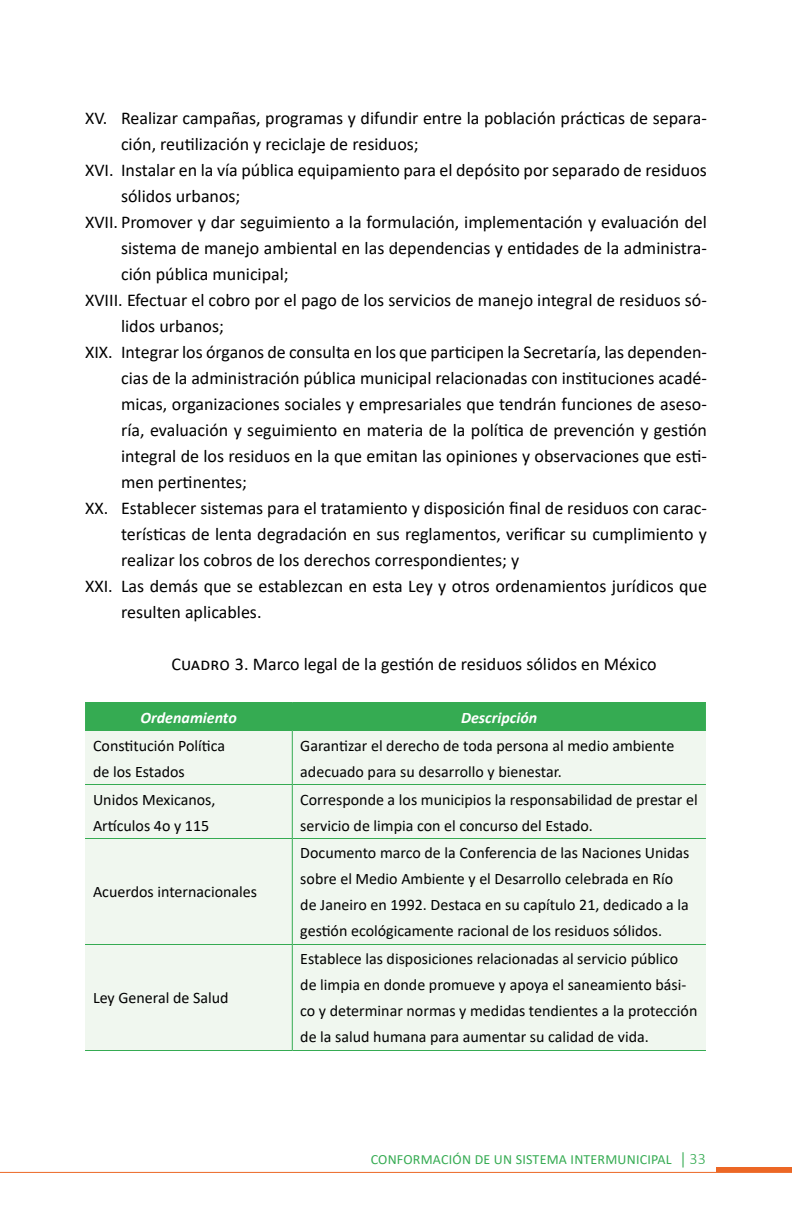
<style>
.page{position:relative;width:792px;height:1224px;background:#fff}
.page>*{position:absolute;margin:0;border:0;box-sizing:border-box;transform-origin:0 0}
.t1{font:18px "Calibri";color:#000}
.t2{font:16px/26px "Calibri";color:#000}
.t3{font:italic 700 16px "Calibri";color:#fff}
.t4{font:14px "Calibri";letter-spacing:.015em;color:#35ab52}
.s1{font-size:16px}
.s2{font-weight:300;font-size:16px}
</style>
<div class="page">
<div style="left:716px;top:1167px;width:76px;height:5px;background:#ec6725"></div>
<hr style="left:0;top:1172px;width:792px;height:1px;background:#ec6725">
<div style="left:85px;top:703px;width:621px;height:27px;background:#35ab52"></div>
<div style="left:85px;top:731px;width:621px;height:319px;background:#f0f7ef"></div>
<hr style="left:85px;top:702px;width:207px;height:1px;background:#35ab52">
<hr style="left:292px;top:702px;width:414px;height:1px;background:#35ab52">
<hr style="left:85px;top:730px;width:207px;height:1px;background:#35ab52">
<hr style="left:292px;top:730px;width:414px;height:1px;background:#35ab52">
<hr style="left:292px;top:731px;width:1px;height:53px;background:#35ab52">
<hr style="left:85px;top:784px;width:207px;height:1px;background:#35ab52">
<hr style="left:292px;top:784px;width:414px;height:1px;background:#35ab52">
<hr style="left:292px;top:785px;width:1px;height:53px;background:#35ab52">
<hr style="left:85px;top:838px;width:207px;height:1px;background:#35ab52">
<hr style="left:292px;top:838px;width:414px;height:1px;background:#35ab52">
<hr style="left:292px;top:839px;width:1px;height:105px;background:#35ab52">
<hr style="left:85px;top:944px;width:207px;height:1px;background:#35ab52">
<hr style="left:292px;top:944px;width:414px;height:1px;background:#35ab52">
<hr style="left:292px;top:945px;width:1px;height:105px;background:#35ab52">
<hr style="left:85px;top:1050px;width:207px;height:1px;background:#35ab52">
<hr style="left:292px;top:1050px;width:414px;height:1px;background:#35ab52">
<p class="t1" style="left:85px;top:106px;width:623px">XV. Realizar campañas, programas y difundir entre la población prácticas de separa-</p>
<p class="t1" style="left:121px;top:132px;width:299px">ción, reutilización y reciclaje de residuos;</p>
<p class="t1" style="left:85px;top:158px;width:623px">XVI. Instalar en la vía pública equipamiento para el depósito por separado de residuos</p>
<p class="t1" style="left:121px;top:184px;width:121px">sólidos urbanos;</p>
<p class="t1" style="left:85px;top:209px;width:623px">XVII. Promover y dar seguimiento a la formulación, implementación y evaluación del</p>
<p class="t1" style="left:121px;top:235px;width:587px">sistema de manejo ambiental en las dependencias y entidades de la administra-</p>
<p class="t1" style="left:121px;top:261px;width:169px">ción pública municipal;</p>
<p class="t1" style="left:85px;top:287px;width:623px">XVIII. Efectuar el cobro por el pago de los servicios de manejo integral de residuos só-</p>
<p class="t1" style="left:121px;top:313px;width:104px">lidos urbanos;</p>
<p class="t1" style="left:85px;top:339px;width:623px">XIX. Integrar los órganos de consulta en los que participen la Secretaría, las dependen-</p>
<p class="t1" style="left:121px;top:365px;width:587px">cias de la administración pública municipal relacionadas con instituciones acadé-</p>
<p class="t1" style="left:121px;top:391px;width:587px">micas, organizaciones sociales y empresariales que tendrán funciones de aseso-</p>
<p class="t1" style="left:121px;top:417px;width:587px">ría, evaluación y seguimiento en materia de la política de prevención y gestión</p>
<p class="t1" style="left:121px;top:443px;width:587px">integral de los residuos en la que emitan las opiniones y observaciones que esti-</p>
<p class="t1" style="left:121px;top:469px;width:127px">men pertinentes;</p>
<p class="t1" style="left:85px;top:495px;width:623px">XX. Establecer sistemas para el tratamiento y disposición final de residuos con carac-</p>
<p class="t1" style="left:121px;top:521px;width:587px">terísticas de lenta degradación en sus reglamentos, verificar su cumplimiento y</p>
<p class="t1" style="left:121px;top:547px;width:400px">realizar los cobros de los derechos correspondientes; y</p>
<p class="t1" style="left:85px;top:573px;width:623px">XXI. Las demás que se establezcan en esta Ley y otros ordenamientos jurídicos que</p>
<p class="t1" style="left:121px;top:599px;width:142px">resulten aplicables.</p>
<p class="t1" style="left:171px;top:651px;width:487px">Cuadro 3. Marco legal de la gestión de residuos sólidos en México</p>
<p class="t3" style="left:141px;top:706px;width:98px">Ordenamiento</p>
<p class="t3" style="left:461px;top:706px;width:78px">Descripción</p>
<p class="t2" style="left:93px;top:732px;width:133px">Constitución Política de los Estados</p>
<p class="t2" style="left:300px;top:732px;width:376px">Garantizar el derecho de toda persona al medio ambiente adecuado para su desarrollo y bienestar.</p>
<p class="t2" style="left:93px;top:786px;width:124px">Unidos Mexicanos,<br>Artículos 4o y 115</p>
<p class="t2" style="left:300px;top:786px;width:399px">Corresponde a los municipios la responsabilidad de prestar el servicio de limpia con el concurso del Estado.</p>
<p class="t2" style="left:93px;top:879px;width:166px">Acuerdos internacionales</p>
<p class="t2" style="left:93px;top:985px;width:137px">Ley General de Salud</p>
<p class="t2" style="left:300px;top:840px;width:391px">Documento marco de la Conferencia de las Naciones Unidas sobre el Medio Ambiente y el Desarrollo celebrada en Río de Janeiro en 1992. Destaca en su capítulo 21, dedicado a la gestión ecológicamente racional de los residuos sólidos.</p>
<p class="t2" style="left:300px;top:946px;width:399px">Establece las disposiciones relacionadas al servicio público de limpia en donde promueve y apoya el saneamiento bási&shy;co y determinar normas y medidas tendientes a la protección de la salud humana para aumentar su calidad de vida.</p>
<p class="t4" style="left:371px;top:1150px;width:337px">CONFORMACIÓN DE UN SISTEMA INTERMUNICIPAL <span class="s1">│</span> <span class="s2">33</span></p>
</div>
